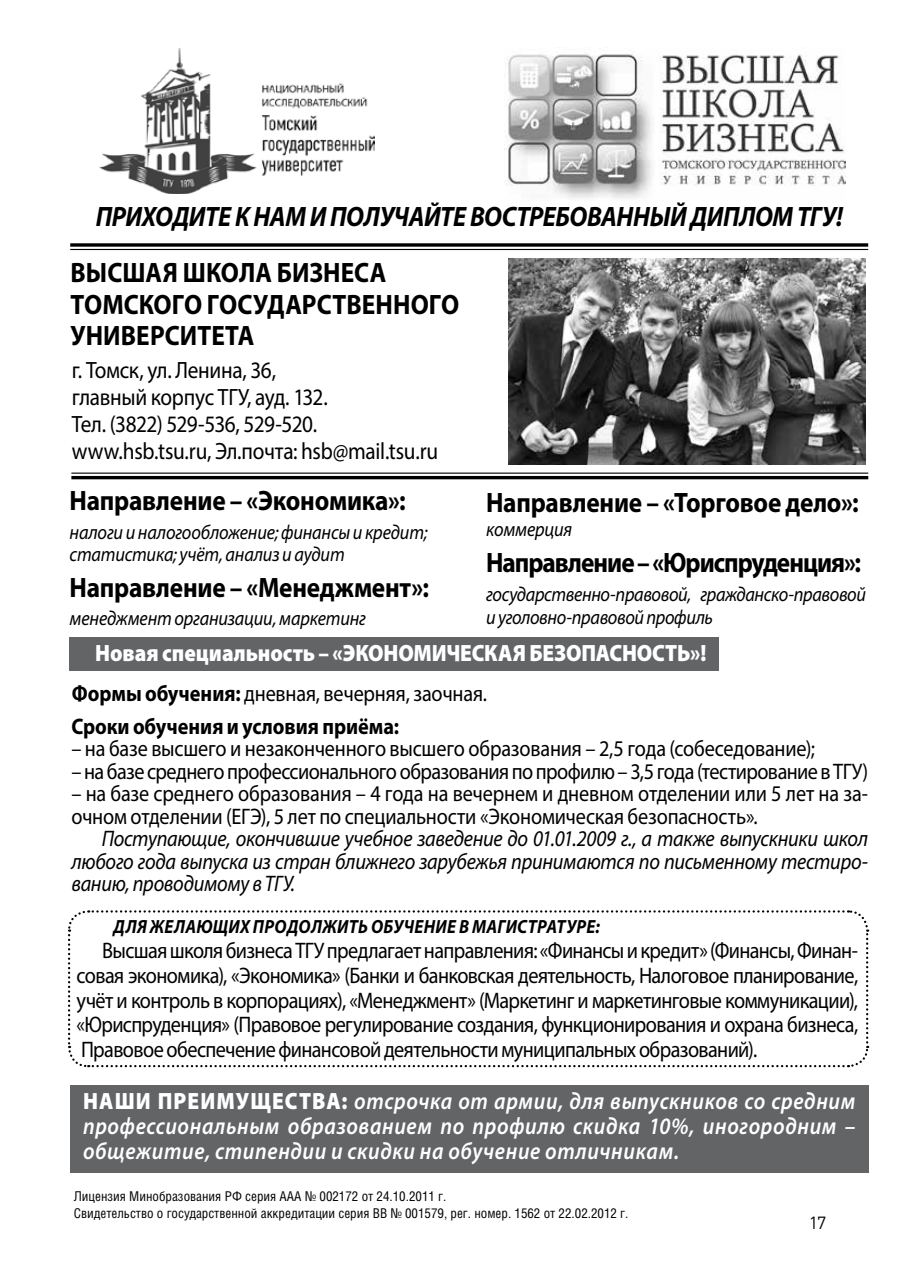
<style>
.page{position:relative;width:913px;height:1276px;background:#fff}
.page>*{position:absolute;margin:0;border:0;box-sizing:border-box;transform-origin:0 0}
.t1{font:700 28.12px "Myriad Pro";letter-spacing:-.01em;color:#000;scale:.9 1}
.t2{font:700 28.12px/31.5px "Myriad Pro";letter-spacing:.01em;color:#000;scale:.9 1}
.t3{font:italic 700 28.12px "Myriad Pro";letter-spacing:-.015em;color:#000;scale:.9 1}
.t4{font:700 28.12px "Myriad Pro";letter-spacing:-.04em;color:#000;scale:.9 1}
.t5{font:italic 600 23.62px/24.8px "Myriad Pro";letter-spacing:.03em;color:#fff;text-align:justify;scale:.9 1}
.t6{font:23.62px/27px "Myriad Pro";letter-spacing:-.015em;color:#000;scale:.9 1}
.t7{font:900 23.62px "Myriad Pro";letter-spacing:-.005em;color:#fff;scale:.9 1}
.t8{font:22.5px/24.8px "Myriad Pro";letter-spacing:-.015em;color:#000;scale:.9 1}
.t9{font:italic 22.5px/22.5px "Myriad Pro";letter-spacing:-.015em;color:#000;text-align:justify;scale:.9 1}
.t10{font:700 22.5px/32.6px "Myriad Pro";color:#000;scale:.9 1}
.t11{font:italic 20.25px/22.5px "Myriad Pro";letter-spacing:-.015em;color:#000;scale:.9 1}
.t12{font:italic 700 19.12px "Myriad Pro";letter-spacing:.115em;color:#000;scale:.9 1}
.t13{font:300 18px "PF Din Display Pro";color:#000}
.t14{font:13.5px/16.2px "Helios Cond C";color:#000}
.s1{font-weight:400}
.s2{font-weight:900;font-style:normal}
</style>
<div class="page">
<img style="left:99px;top:48px;width:275px;height:146px">
<img style="left:504px;top:48px;width:341px;height:150px">
<img style="left:508px;top:259px;width:357px;height:205px">
<svg style="left:70px;top:243px;width:797px;height:4px"></svg>
<hr style="left:70px;top:249px;width:797px;height:1px;background:#000">
<hr style="left:71px;top:476px;width:796px;height:3px;background:#000">
<hr style="left:71px;top:472px;width:796px;height:2px;background:#000">
<div style="left:70px;top:637px;width:648px;height:34px;background:#636466"></div>
<svg style="left:68px;top:910px;width:801px;height:158px"></svg>
<div style="left:70px;top:1085px;width:797px;height:87px;background:#636466"></div>
<p class="t3" style="left:96px;top:198px;width:831px">ПРИХОДИТЕ К НАМ И ПОЛУЧАЙТЕ ВОСТРЕБОВАННЫЙ ДИПЛОМ ТГУ!</p>
<p class="t2" style="left:70px;top:256px;width:433px">Высшая школа бизнеса<br>Томского государственного<br>Университета</p>
<p class="t6" style="left:72px;top:356px;width:408px">г. Томск, ул. Ленина, 36,<br>главный корпус ТГУ, ауд. 132.<br>Тел. (3822) 529-536, 529-520. www.hsb.tsu.ru, Эл.почта: hsb@mail.tsu.ru</p>
<p class="t1" style="left:70px;top:482px;width:374px">Направление – «Экономика»:</p>
<p class="t11" style="left:70px;top:520px;width:399px">налоги и налогообложение; финансы и кредит; статистика; учёт, анализ и аудит</p>
<p class="t1" style="left:70px;top:569px;width:400px">Направление – «Менеджмент»:</p>
<p class="t11" style="left:70px;top:607px;width:330px">менеджмент организации, маркетинг</p>
<p class="t1" style="left:486px;top:484px;width:415px">Направление – «Торговое дело»:</p>
<p class="t11" style="left:486px;top:518px;width:97px">коммерция</p>
<p class="t4" style="left:486px;top:544px;width:418px">Направление – «Юриспруденция»:</p>
<p class="t11" style="left:486px;top:583px;width:423px">государственно-правовой, гражданско-правовой и уголовно-правовой профиль</p>
<p class="t7" style="left:95px;top:637px;width:680px">Новая специальность – «ЭКОНОМИЧЕСКАЯ БЕЗОПАСНОСТЬ»!</p>
<p class="t10" style="left:71px;top:676px;width:463px">Формы обучения: <span class="s1">дневная, вечерняя, заочная.<br></span>Сроки обучения и условия приёма:</p>
<p class="t8" style="left:71px;top:736px;width:827px">– на базе высшего и незаконченного высшего образования – 2,5 года (собеседование);</p>
<p class="t8" style="left:71px;top:758px;width:886px">– на базе среднего профессионального образования по профилю – 3,5 года (тестирование в ТГУ)</p>
<p class="t8" style="left:71px;top:782px;width:886px;line-height:22.5px">– на базе среднего образования – 4 года на вечернем и дневном отделении или 5 лет на за&shy;очном отделении (ЕГЭ), 5 лет по специальности «Экономическая безопасность».</p>
<p class="t9" style="left:71px;top:827px;width:886px;text-indent:30px">Поступающие, окончившие учебное заведение до 01.01.2009 г., а также выпускники школ любого года выпуска из стран ближнего зарубежья принимаются по письменному тестиро&shy;ванию, проводимому в ТГУ.</p>
<p class="t12" style="left:113px;top:914px;width:169px">Для жела ющих продол</p>
<p class="t12" style="left:322px;top:914px;width:67px">жить обучение</p>
<p class="t12" style="left:459px;top:914px;width:27px">вмагистратуре</p>
<p class="t12" style="left:595px;top:914px;width:6px">:</p>
<p class="t8" style="left:77px;top:938px;width:869px;text-align:justify;text-indent:26px">Высшая школя бизнеса ТГУ предлагает направления: «Финансы и кредит» (Финансы, Финан&shy;совая экономика), «Экономика» (Банки и банковская деятельность, Налоговое планирование, учёт и контроль в корпорациях), «Менеджмент» (Маркетинг и маркетинговые коммуникации), «Юриспруденция» (Правовое регулирование создания, функционирования и охрана бизнеса, Правовое обеспечение финансовой деятельности муниципальных образований).</p>
<p class="t5" style="left:83px;top:1088px;width:859px"><span class="s2">Наши преимущества:</span> отсрочка от армии, для выпускников со средним профессиональным образованием по профилю скидка 10%, иногородним – общежитие, стипендии и скидки на обучение отличникам.</p>
<p class="t14" style="left:74px;top:1188px;width:556px">Лицензия Минобразования РФ серия ААА № 002172 от 24.10.2011 г.<br>Свидетельство о государственной аккредитации серия ВВ № 001579, рег. номер. 1562 от 22.02.2012 г.</p>
<p class="t13" style="left:808px;top:1212px;width:19px">17</p>
</div>
